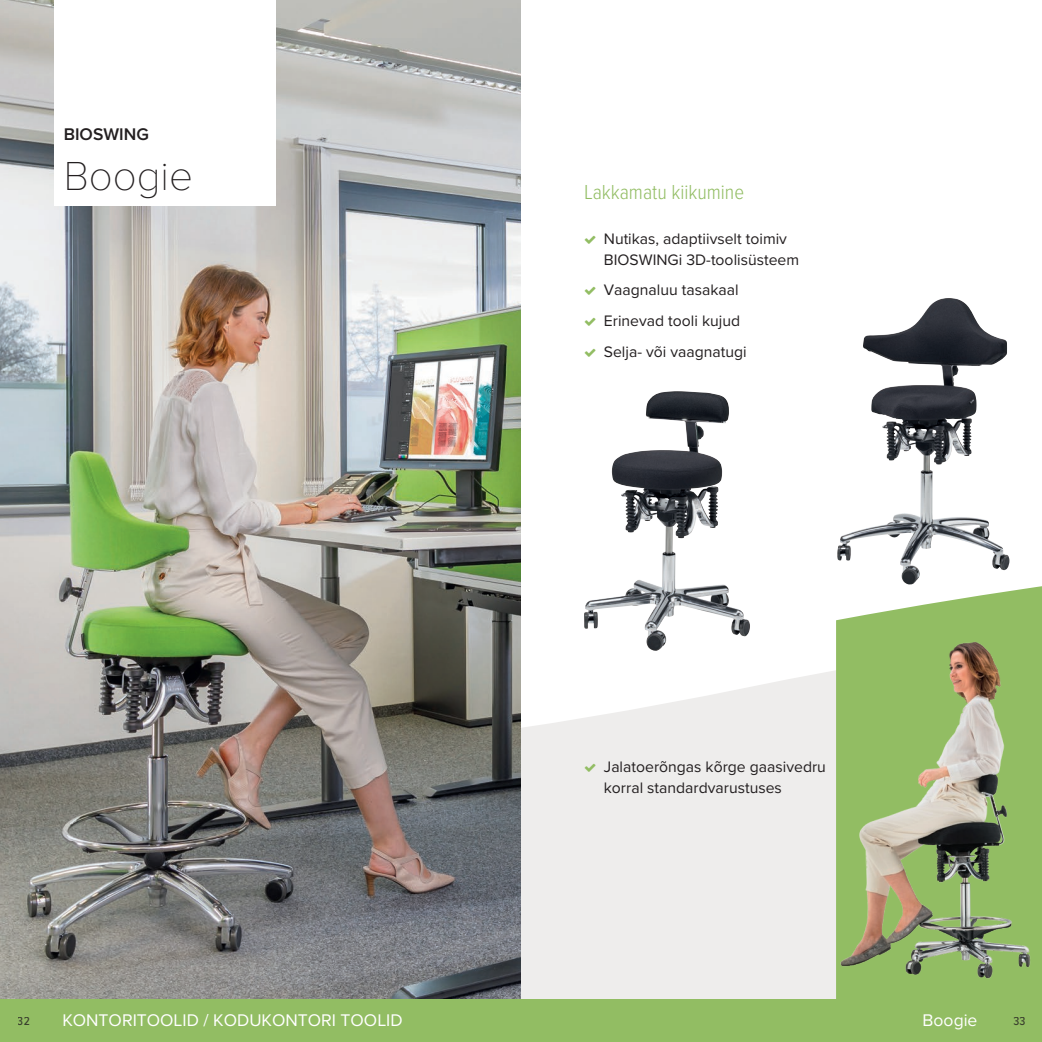
<style>
.page{position:relative;width:1042px;height:1042px;background:#fff}
.page>*{position:absolute;margin:0;border:0;box-sizing:border-box;transform-origin:0 0}
.t1{font:100 42px "Proxima Nova T";color:#231f20}
.t2{font:300 21px "Proxima Nova Cond";color:#92bd63}
.t3{font:17.5px "Proxima Nova";color:#fff}
.t4{font:600 17.5px "Proxima Nova";color:#231f20}
.t5{font:15.75px/21px "Proxima Nova";color:#231f20}
.t6{font:500 12.25px "Proxima Nova Cond";color:#231f20}
</style>
<div class="page">
<svg style="left:521px;top:583px;width:521px;height:416px;fill:#eeedec"></svg>
<img style="left:836px;top:626px;width:206px;height:373px">
<img style="left:0;top:0;width:521px;height:999px">
<div style="left:54px;top:0;width:222px;height:205px;background:#fff"></div>
<div style="left:0;top:999px;width:1042px;height:43px;background:#92bd63"></div>
<img style="left:863px;top:298px;width:85px;height:162px">
<img style="left:584px;top:391px;width:105px;height:237px">
<svg style="left:585px;top:763px;width:14px;height:10px"></svg>
<h1 class="t4" style="left:64px;top:121px;width:87px">BIOSWING</h1>
<h1 class="t1" style="left:64px;top:145px;width:131px">Boogie</h1>
<h2 class="t2" style="left:584px;top:176px;width:162px">Lakkamatu kiikumine</h2>
<h2 class="t5" style="left:604px;top:227px;width:197px">Nutikas, adaptiivselt toimiv<br>BIOSWINGi 3D-toolisüsteem</h2>
<h2 class="t5" style="left:604px;top:274px;width:144px;line-height:31px">Vaagnaluu tasakaal<br>Erinevad tooli kujud<br>Selja- või vaagnatugi</h2>
<p class="t5" style="left:604px;top:755px;width:224px">Jalatoerõngas kõrge gaasivedru korral standardvarustuses</p>
<p class="t3" style="left:62px;top:1007px;width:342px">KONTORITOOLID / KODUKONTORI TOOLID</p>
<p class="t3" style="left:922px;top:1007px;width:56px">Boogie</p>
<p class="t6" style="left:18px;top:1012px;width:14px">32</p>
<p class="t6" style="left:1013px;top:1012px;width:13px">33</p>
</div>
